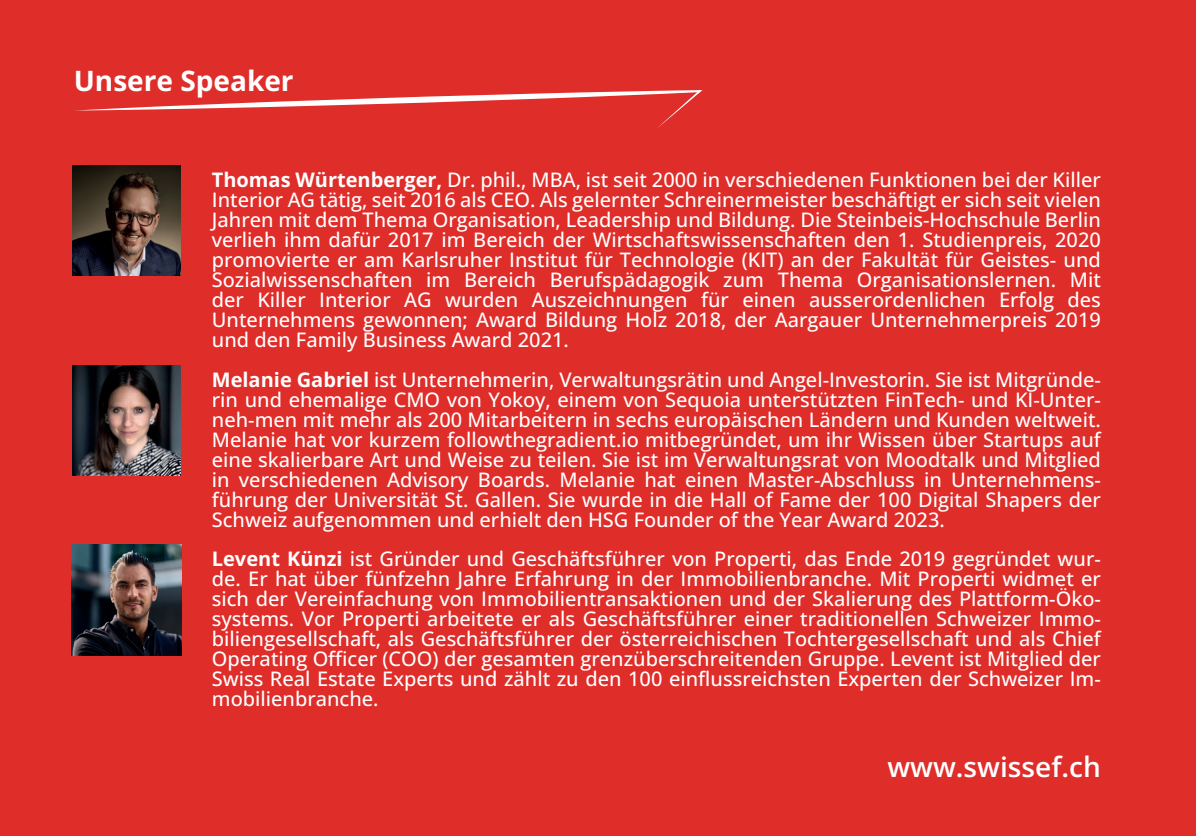
<style>
.page{position:relative;width:1196px;height:836px;background:#fff}
.page>*{position:absolute;margin:0;border:0;box-sizing:border-box;transform-origin:0 0}
.t1{font:600 28px "Open Sans";color:#fff}
.t2{font:700 28px "Open Sans";color:#fff}
.t3{font:500 20px/20px "Open Sans";color:#fff;text-align:justify}
.s1{font-weight:700}
</style>
<div class="page">
<div style="left:0;top:0;width:1195px;height:835px;background:#df2d2a"></div>
<svg style="left:75px;top:90px;width:627px;height:38px"></svg>
<img style="left:72px;top:166px;width:109px;height:109px">
<img style="left:72px;top:365px;width:109px;height:110px">
<img style="left:71px;top:544px;width:111px;height:111px">
<h1 class="t2" style="left:74px;top:61px;width:221px">Unsere Speaker</h1>
<p class="t3" style="left:212px;top:169px;width:890px"><span class="s1">Thomas Würtenberger,</span> Dr. phil., MBA, ist seit 2000 in verschiedenen Funktionen bei der Killer Interior AG tätig, seit 2016 als CEO. Als gelernter Schreinermeister beschäftigt er sich seit vielen Jahren mit dem Thema Organisation, Leadership und Bildung. Die Steinbeis-Hochschule Berlin verlieh ihm dafür 2017 im Bereich der Wirtschaftswissenschaften den 1. Studienpreis, 2020 promovierte er am Karlsruher Institut für Technologie (KIT) an der Fakultät für Geistes- und Sozialwissenschaften im Bereich Berufspädagogik zum Thema Organisationslernen. Mit der Killer Interior AG wurden Auszeichnungen für einen ausserordenlichen Erfolg des Unternehmens gewonnen; Award Bildung Holz 2018, der Aargauer Unternehmerpreis 2019 und den Family Business Award 2021.</p>
<p class="t3" style="left:212px;top:369px;width:890px"><span class="s1">Melanie Gabriel</span> ist Unternehmerin, Verwaltungsrätin und Angel-Investorin. Sie ist Mitgründe&shy;rin und ehemalige CMO von Yokoy, einem von Sequoia unterstützten FinTech- und KI-Unter&shy;neh-men mit mehr als 200 Mitarbeitern in sechs europäischen Ländern und Kunden weltweit.<br>Melanie hat vor kurzem followthegradient.io mitbegründet, um ihr Wissen über Startups auf eine skalierbare Art und Weise zu teilen. Sie ist im Verwaltungsrat von Moodtalk und Mitglied in verschiedenen Advisory Boards. Melanie hat einen Master-Abschluss in Unternehmens&shy;führung der Universität St. Gallen. Sie wurde in die Hall of Fame der 100 Digital Shapers der Schweiz aufgenommen und erhielt den HSG Founder of the Year Award 2023.</p>
<p class="t3" style="left:212px;top:547px;width:890px"><span class="s1">Levent Künzi</span> ist Gründer und Geschäftsführer von Properti, das Ende 2019 gegründet wur&shy;de. Er hat über fünfzehn Jahre Erfahrung in der Immobilienbranche. Mit Properti widmet er sich der Vereinfachung von Immobilientransaktionen und der Skalierung des Plattform-Öko&shy;systems. Vor Properti arbeitete er als Geschäftsführer einer traditionellen Schweizer Immo&shy;biliengesellschaft, als Geschäftsführer der österreichischen Tochtergesellschaft und als Chief Operating Officer (COO) der gesamten grenzüberschreitenden Gruppe. Levent ist Mitglied der Swiss Real Estate Experts und zählt zu den 100 einflussreichsten Experten der Schweizer Im&shy;mobilienbranche.</p>
<h1 class="t1" style="left:887px;top:746px;width:215px">www.swissef.ch</h1>
</div>
